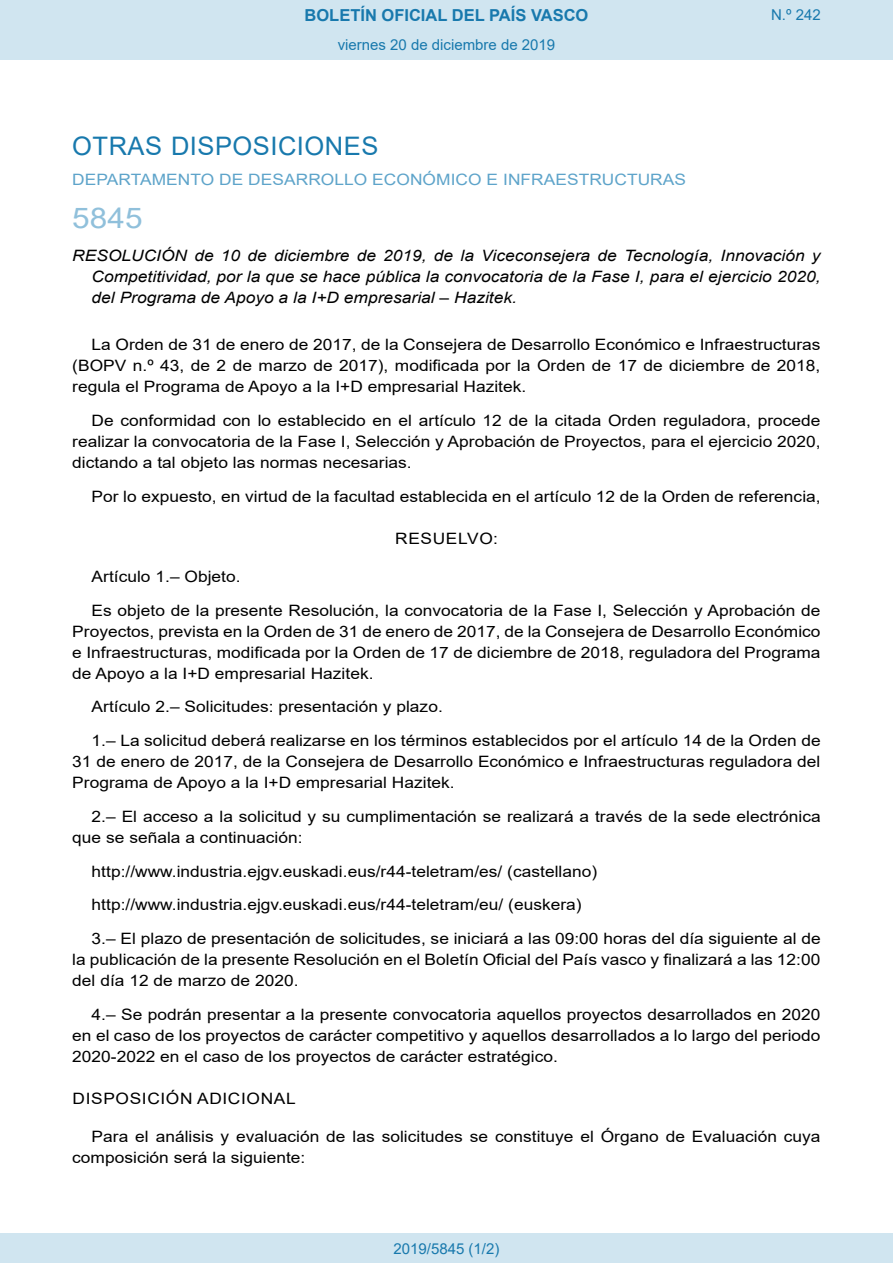
<style>
.page{position:relative;width:893px;height:1263px;background:#fff}
.page>*{position:absolute;margin:0;border:0;box-sizing:border-box;transform-origin:0 0}
.BOPVOrden{font:28.5px "Arial";color:#90c0db;scale:1.11 1}
.BOPVSeccion{font:25.5px "Arial";letter-spacing:.02em;color:#1879ad}
.t1{font:700 16.5px "Arial";color:#1879ad}
.BOPVDetalle{font:15.6px/21px "Arial";color:#000;text-align:justify;scale:1.11 1}
.BOPVTitulo{font:italic 15.6px/21px "Arial";color:#000;text-align:justify;scale:1.11 1}
.BOPVOrganismo{font:15.6px "Arial";letter-spacing:.005em;color:#5ea4ca;scale:1.11 1}
.BOPVDisposicion{font:15.6px "Arial";letter-spacing:.035em;color:#000;scale:1.11 1}
.BOPVClave{font:15.6px "Arial";letter-spacing:.035em;color:#000;scale:1.11 1}
.Paginacion_Centro{font:15px "Arial";color:#1879ad}
</style>
<div class="page">
<div style="left:0;top:0;width:893px;height:60px;background:#d0e5f0"></div>
<div style="left:0;top:1233px;width:893px;height:30px;background:#d0e5f0"></div>
<p class="t1" style="left:305px;top:3px;width:285px">BOLETÍN OFICIAL DEL PAÍS VASCO</p>
<p class="Paginacion_Centro" style="left:338px;top:35px;width:219px">viernes 20 de diciembre de 2019</p>
<p class="Paginacion_Centro" style="left:771px;top:5px;width:51px">N.º 242</p>
<p class="BOPVSeccion" style="left:72px;top:128px;width:308px">OTRAS DISPOSICIONES</p>
<p class="BOPVOrganismo" style="left:72px;top:169px;width:554px">DEPARTAMENTO DE DESARROLLO ECONÓMICO E INFRAESTRUCTURAS</p>
<p class="BOPVOrden" style="left:72px;top:198px;width:65px">5845</p>
<p class="BOPVTitulo" style="left:92px;top:246px;width:658px;text-indent:-19px">RESOLUCIÓN de 10 de diciembre de 2019, de la Viceconsejera de Tecnología, Innovación y Competitividad, por la que se hace pública la convocatoria de la Fase I, para el ejercicio 2020, del Programa de Apoyo a la I+D empresarial – Hazitek.</p>
<p class="BOPVDetalle" style="left:72px;top:334px;width:676px;text-indent:19px">La Orden de 31 de enero de 2017, de la Consejera de Desarrollo Económico e Infraestructuras (BOPV n.º 43, de 2 de marzo de 2017), modificada por la Orden de 17 de diciembre de 2018, regula el Programa de Apoyo a la I+D empresarial Hazitek.</p>
<p class="BOPVDetalle" style="left:72px;top:410px;width:676px;text-indent:19px">De conformidad con lo establecido en el artículo 12 de la citada Orden reguladora, procede realizar la convocatoria de la Fase I, Selección y Aprobación de Proyectos, para el ejercicio 2020, dictando a tal objeto las normas necesarias.</p>
<p class="BOPVDetalle" style="left:92px;top:485px;width:658px">Por lo expuesto, en virtud de la facultad establecida en el artículo 12 de la Orden de referencia,</p>
<p class="BOPVClave" style="left:395px;top:528px;width:94px">RESUELVO:</p>
<p class="BOPVDetalle" style="left:92px;top:566px;width:136px">Artículo 1.– Objeto.</p>
<p class="BOPVDetalle" style="left:72px;top:599px;width:676px;text-indent:19px">Es objeto de la presente Resolución, la convocatoria de la Fase I, Selección y Aprobación de Proyectos, prevista en la Orden de 31 de enero de 2017, de la Consejera de Desarrollo Económico e Infraestructuras, modificada por la Orden de 17 de diciembre de 2018, reguladora del Programa de Apoyo a la I+D empresarial Hazitek.</p>
<p class="BOPVDetalle" style="left:92px;top:696px;width:318px">Artículo 2.– Solicitudes: presentación y plazo.</p>
<p class="BOPVDetalle" style="left:72px;top:730px;width:676px;text-indent:19px">1.– La solicitud deberá realizarse en los términos establecidos por el artículo 14 de la Orden de 31 de enero de 2017, de la Consejera de Desarrollo Económico e Infraestructuras reguladora del Programa de Apoyo a la I+D empresarial Hazitek.</p>
<p class="BOPVDetalle" style="left:72px;top:806px;width:676px;text-indent:19px">2.– El acceso a la solicitud y su cumplimentación se realizará a través de la sede electrónica que se señala a continuación:</p>
<p class="BOPVDetalle" style="left:92px;top:860px;width:457px">http://www.industria.ejgv.euskadi.eus/r44-teletram/es/ (castellano)</p>
<p class="BOPVDetalle" style="left:92px;top:894px;width:443px">http://www.industria.ejgv.euskadi.eus/r44-teletram/eu/ (euskera)</p>
<p class="BOPVDetalle" style="left:72px;top:928px;width:676px;text-indent:19px">3.– El plazo de presentación de solicitudes, se iniciará a las 09:00 horas del día siguiente al de la publicación de la presente Resolución en el Boletín Oficial del País vasco y finalizará a las 12:00 del día 12 de marzo de 2020.</p>
<p class="BOPVDetalle" style="left:72px;top:1004px;width:676px;text-indent:19px">4.– Se podrán presentar a la presente convocatoria aquellos proyectos desarrollados en 2020 en el caso de los proyectos de carácter competitivo y aquellos desarrollados a lo largo del periodo 2020-2022 en el caso de los proyectos de carácter estratégico.</p>
<p class="BOPVDisposicion" style="left:73px;top:1088px;width:202px">DISPOSICIÓN ADICIONAL</p>
<p class="BOPVDetalle" style="left:72px;top:1126px;width:676px;text-indent:19px">Para el análisis y evaluación de las solicitudes se constituye el Órgano de Evaluación cuya composición será la siguiente:</p>
<p class="Paginacion_Centro" style="left:393px;top:1238px;width:107px">2019/5845 (1/2)</p>
</div>
